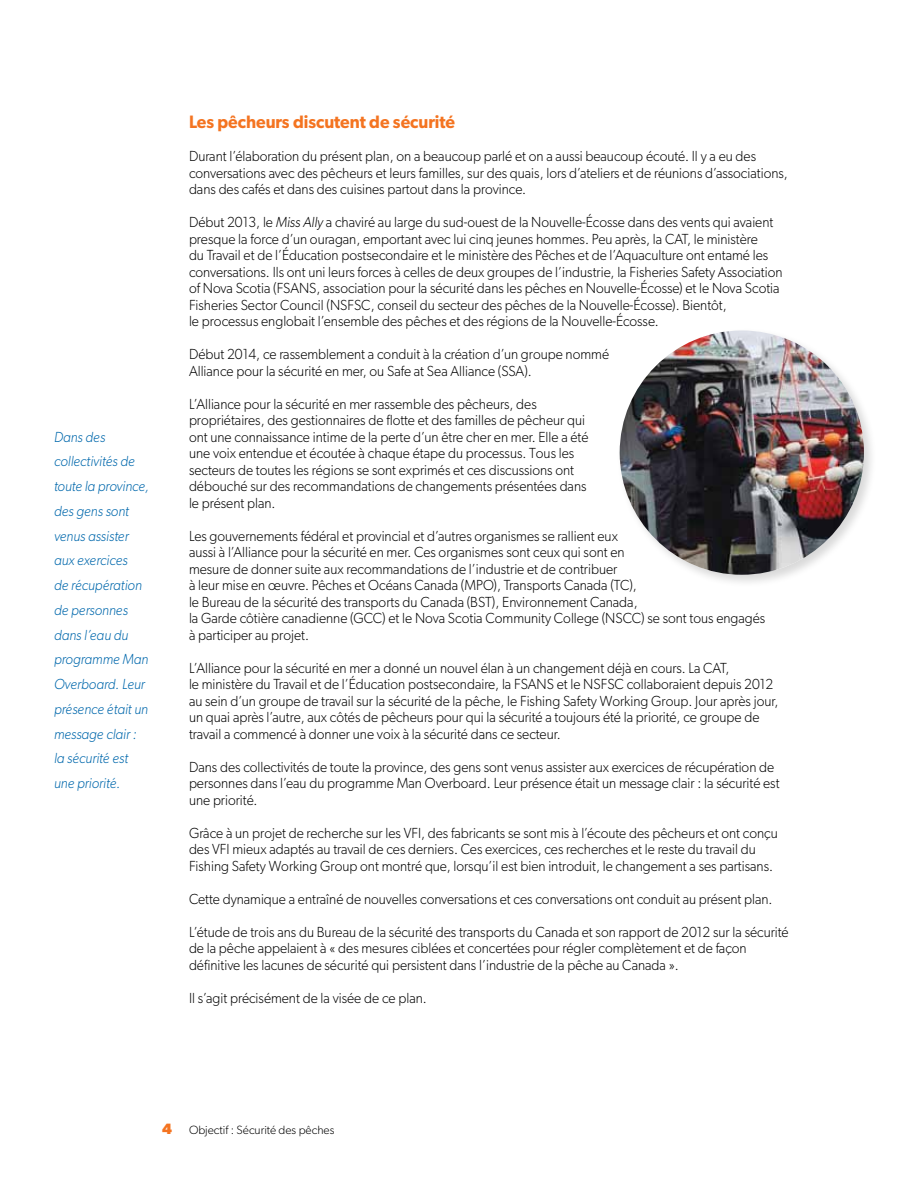
<style>
.page{position:relative;width:918px;height:1188px;background:#fff}
.page>*{position:absolute;margin:0;border:0;box-sizing:border-box;transform-origin:0 0}
.t1{font:600 18px "Gibson";color:#f47421;scale:.95 1}
.t2{font:300 14.7px/16.5px "Gibson";color:#000;scale:.95 1}
.t3{font:italic 300 14.7px/24.8px "Gibson";color:#0068ac;scale:.95 1}
.t4{font:300 12px "Gibson";color:#000}
.s1{font-style:italic}
.s2{font-weight:700;font-size:15px;color:#f47421}
</style>
<div class="page">
<div style="left:616px;top:327px;width:261px;height:261px;background:#000;opacity:.15"></div>
<img style="left:620px;top:330px;width:244px;height:245px;border-radius:122px">
<p class="t3" style="left:54px;top:424px;width:102px">Dans des collectivités de toute la province, des gens sont venus assister aux exercices<br>de récupération de personnes dans l’eau du programme Man<br>Overboard. Leur présence était un message clair : la sécurité est une priorité.</p>
<p class="t1" style="left:189px;top:111px;width:282px">Les pêcheurs discutent de sécurité</p>
<p class="t2" style="left:189px;top:148px;width:632px">Durant l’élaboration du présent plan, on a beaucoup parlé et on a aussi beaucoup écouté. Il y a eu des conversations avec des pêcheurs et leurs familles, sur des quais, lors d’ateliers et de réunions d’associations, dans des cafés et dans des cuisines partout dans la province.</p>
<p class="t2" style="left:189px;top:214px;width:626px">Début 2013, le <span class="s1">Miss Ally</span> a chaviré au large du sud-ouest de la Nouvelle-Écosse dans des vents qui avaient presque la force d’un ouragan, emportant avec lui cinq jeunes hommes. Peu après, la CAT, le ministère<br>du Travail et de l’Éducation postsecondaire et le ministère des Pêches et de l’Aquaculture ont entamé les conversations. Ils ont uni leurs forces à celles de deux groupes de l’industrie, la Fisheries Safety Association of Nova Scotia (FSANS, association pour la sécurité dans les pêches en Nouvelle-Écosse) et le Nova Scotia Fisheries Sector Council (NSFSC, conseil du secteur des pêches de la Nouvelle-Écosse). Bientôt,<br>le processus englobait l’ensemble des pêches et des régions de la Nouvelle-Écosse.</p>
<p class="t2" style="left:189px;top:346px;width:444px">Début 2014, ce rassemblement a conduit à la création d’un groupe nommé<br>Alliance pour la sécurité en mer, ou Safe at Sea Alliance (SSA).</p>
<p class="t2" style="left:189px;top:395px;width:422px">L’Alliance pour la sécurité en mer rassemble des pêcheurs, des propriétaires, des gestionnaires de flotte et des familles de pêcheur qui ont une connaissance intime de la perte d’un être cher en mer. Elle a été une voix entendue et écoutée à chaque étape du processus. Tous les secteurs de toutes les régions se sont exprimés et ces discussions ont débouché sur des recommandations de changements présentées dans le présent plan.</p>
<p class="t2" style="left:189px;top:527px;width:608px">Les gouvernements fédéral et provincial et d’autres organismes se rallient eux<br>aussi à l’Alliance pour la sécurité en mer. Ces organismes sont ceux qui sont en<br>mesure de donner suite aux recommandations de l’industrie et de contribuer<br>à leur mise en œuvre. Pêches et Océans Canada (MPO), Transports Canada (TC),<br>le Bureau de la sécurité des transports du Canada (BST), Environnement Canada,<br>la Garde côtière canadienne (GCC) et le Nova Scotia Community College (NSCC) se sont tous engagés à participer au projet.</p>
<p class="t2" style="left:189px;top:659px;width:622px">L’Alliance pour la sécurité en mer a donné un nouvel élan à un changement déjà en cours. La CAT,<br>le ministère du Travail et de l’Éducation postsecondaire, la FSANS et le NSFSC collaboraient depuis 2012 au sein d’un groupe de travail sur la sécurité de la pêche, le Fishing Safety Working Group. Jour après jour, un quai après l’autre, aux côtés de pêcheurs pour qui la sécurité a toujours été la priorité, ce groupe de travail a commencé à donner une voix à la sécurité dans ce secteur.</p>
<p class="t2" style="left:189px;top:758px;width:623px">Dans des collectivités de toute la province, des gens sont venus assister aux exercices de récupération de personnes dans l’eau du programme Man Overboard. Leur présence était un message clair : la sécurité est une priorité.</p>
<p class="t2" style="left:189px;top:824px;width:621px">Grâce à un projet de recherche sur les VFI, des fabricants se sont mis à l’écoute des pêcheurs et ont conçu des VFI mieux adaptés au travail de ces derniers. Ces exercices, ces recherches et le reste du travail du<br>Fishing Safety Working Group ont montré que, lorsqu’il est bien introduit, le changement a ses partisans.</p>
<p class="t2" style="left:189px;top:890px;width:616px">Cette dynamique a entraîné de nouvelles conversations et ces conversations ont conduit au présent plan.</p>
<p class="t2" style="left:189px;top:923px;width:633px">L’étude de trois ans du Bureau de la sécurité des transports du Canada et son rapport de 2012 sur la sécurité de la pêche appelaient à « des mesures ciblées et concertées pour régler complètement et de façon définitive les lacunes de sécurité qui persistent dans l’industrie de la pêche au Canada ».</p>
<p class="t2" style="left:189px;top:989px;width:252px">Il s’agit précisément de la visée de ce plan.</p>
<p class="t4" style="left:162px;top:1123px;width:174px"><span class="s2">4</span> Objectif : Sécurité des pêches</p>
</div>
